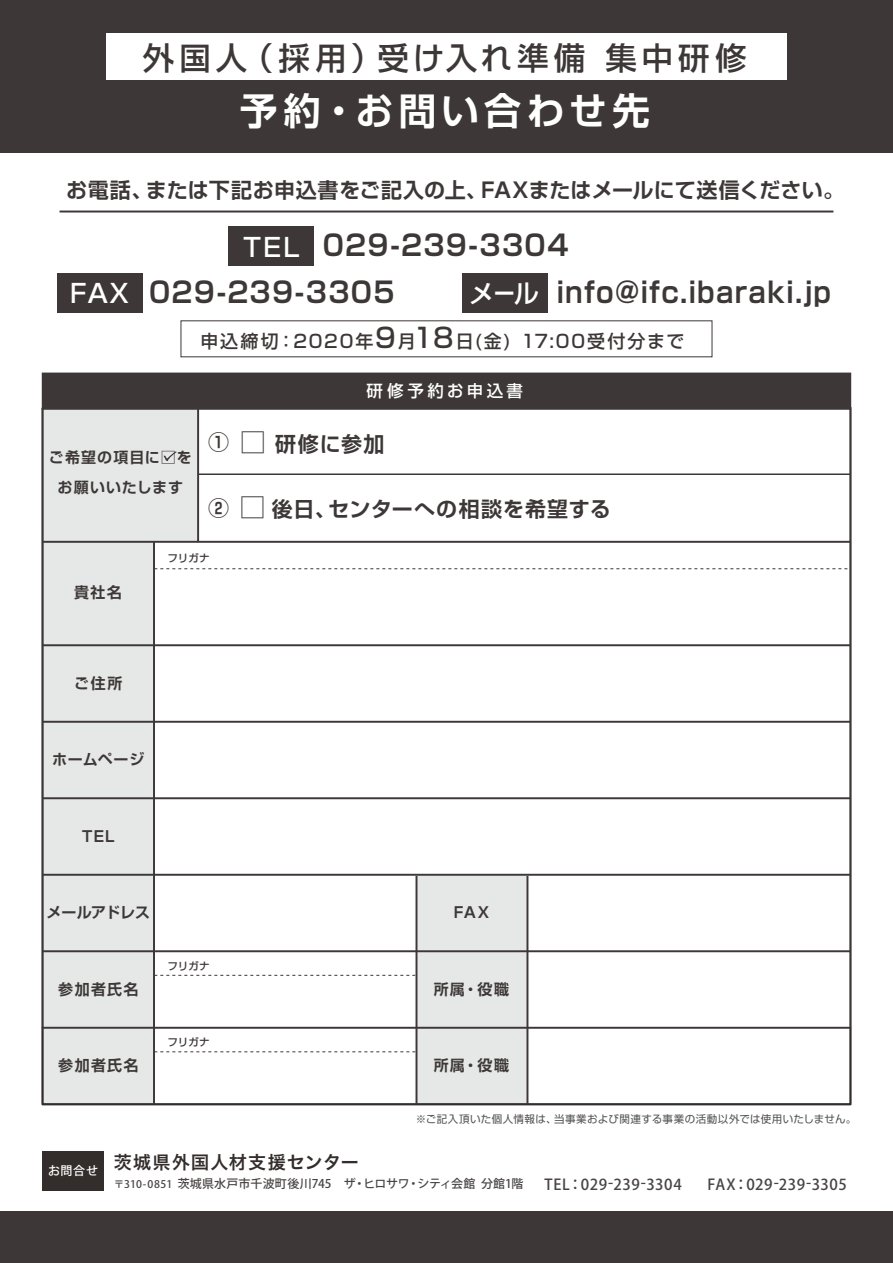
<style>
.page{position:relative;width:893px;height:1263px;background:#fff}
.page>*{position:absolute;margin:0;border:0;box-sizing:border-box;transform-origin:0 0}
.t1{font:700 37.5px "Shin Go Pr 6 N De";letter-spacing:.15em;color:#fff}
.t2{font:500 31.5px "Shin Go Pr 6 N";letter-spacing:.16em;color:#3d3837}
.t3{font:700 28.5px "Shin Go Pr 6 N De";letter-spacing:.045em;color:#3d3837}
.t4{font:500 25.5px "Shin Go Pr 6 N";letter-spacing:.05em;color:#fff}
.t5{font:700 21px "Shin Go Pr 6 N De";letter-spacing:.025em;color:#3d3837}
.t6{font:700 21px "Shin Go Pr 6 N De";letter-spacing:.045em;color:#3d3837}
.t7{font:500 18px "Shin Go Pr 6 N";letter-spacing:.105em;color:#3d3837}
.t8{font:18px "Hira Kaku Pro N W6";letter-spacing:.065em;color:#332d2b}
.t9{font:500 16.5px "Shin Go Pr 6 N";letter-spacing:.205em;color:#fff}
.t10{font:700 15px/29.7px "Shin Go Pr 6 N De";letter-spacing:.07em;color:#3d3837;text-align:center}
.t11{font:500 15px "Koz Go Pr 6 N";letter-spacing:.04em;color:#494544}
.t12{font:700 15px "Shin Go Pr 6 N De";letter-spacing:-.005em;color:#3d3837}
.t13{font:500 12px "Koz Go Pr 6 N";color:#494544}
.t14{font:10.5px "Shin Go Pr 6 N";letter-spacing:.04em;color:#545252}
.t15{font:500 10.5px "Shin Go Pr 6 N";letter-spacing:-.005em;color:#3d3837}
.s1{font-size:27px}
.s2{font-size:25.5px}
.s3{font-size:10.5px}
</style>
<div class="page">
<div style="left:0;top:0;width:893px;height:153px;background:#3d3837"></div>
<div style="left:42px;top:373px;width:809px;height:36px;background:#3d3837"></div>
<div style="left:43px;top:951px;width:111px;height:77px;background:#e6e7e7"></div>
<div style="left:43px;top:875px;width:111px;height:76px;background:#e6e7e7"></div>
<div style="left:43px;top:798px;width:111px;height:77px;background:#e6e7e7"></div>
<div style="left:43px;top:722px;width:111px;height:76px;background:#e6e7e7"></div>
<div style="left:43px;top:645px;width:111px;height:77px;background:#e6e7e7"></div>
<div style="left:43px;top:542px;width:111px;height:103px;background:#e6e7e7"></div>
<hr style="left:41px;top:408px;width:3px;height:620px;background:#3d3837">
<svg style="left:41px;top:1025px;width:811px;height:81px"></svg>
<svg style="left:196px;top:406px;width:656px;height:624px"></svg>
<hr style="left:43px;top:1027px;width:807px;height:2px;background:#3d3837">
<hr style="left:43px;top:950px;width:807px;height:2px;background:#3d3837">
<hr style="left:43px;top:797px;width:807px;height:2px;background:#3d3837">
<hr style="left:43px;top:541px;width:807px;height:2px;background:#3d3837">
<hr style="left:43px;top:407px;width:807px;height:2px;background:#3d3837">
<hr style="left:526px;top:876px;width:2px;height:228px;background:#3d3837">
<hr style="left:415px;top:876px;width:2px;height:228px;background:#3d3837">
<hr style="left:153px;top:541px;width:2px;height:563px;background:#3d3837">
<hr style="left:197px;top:408px;width:2px;height:134px;background:#3d3837">
<hr style="left:43px;top:721px;width:807px;height:2px;background:#3d3837">
<hr style="left:43px;top:644px;width:807px;height:2px;background:#3d3837">
<hr style="left:43px;top:874px;width:807px;height:2px;background:#3d3837">
<div style="left:106px;top:33px;width:681px;height:47px;background:#fff"></div>
<svg style="left:155px;top:568px;width:695px;height:1px"></svg>
<hr style="left:60px;top:211px;width:773px;height:1px;background:#3d3837">
<div style="left:43px;top:1151px;width:61px;height:40px;background:#332d2b"></div>
<div style="left:0;top:1211px;width:893px;height:52px;background:#3d3837"></div>
<svg style="left:155px;top:975px;width:260px;height:1px"></svg>
<svg style="left:155px;top:1051px;width:260px;height:1px"></svg>
<div style="left:43px;top:409px;width:155px;height:132px;background:#e6e7e7"></div>
<hr style="left:199px;top:473px;width:651px;height:2px;background:#3d3837">
<div style="left:228px;top:226px;width:86px;height:40px;background:#3d3837"></div>
<div style="left:58px;top:273px;width:85px;height:39px;background:#3d3837"></div>
<div style="left:462px;top:273px;width:86px;height:39px;background:#3d3837"></div>
<h2 class="t2" style="left:143px;top:32px;width:605px">外国人（採用）受け入れ準備 集中研修</h2>
<h1 class="t1" style="left:240px;top:80px;width:412px">予約・お問い合わせ先</h1>
<h3 class="t5" style="left:66px;top:173px;width:780px">お電話、または下記お申込書をご記入の上、FAXまたはメールにて送信ください。</h3>
<h3 class="t4" style="left:243px;top:226px;width:58px">TEL</h3>
<h3 class="t3" style="left:323px;top:222px;width:247px">029-239-3304</h3>
<h3 class="t3" style="left:149px;top:269px;width:247px">029-239-3305</h3>
<h3 class="t3" style="left:557px;top:269px;width:276px">info@ifc.ibaraki.jp</h3>
<h3 class="t4" style="left:70px;top:272px;width:60px">FAX</h3>
<h3 class="t4" style="left:469px;top:272px;width:71px">メール</h3>
<p class="t7" style="left:201px;top:326px;width:485px">申込締切：2020年<span class="s1">9</span>月<span class="s1">18</span>日(金) 17:00受付分まで</p>
<p class="t10" style="left:49px;top:442px;width:144px">ご希望の項目に□をお願いいたします</p>
<h3 class="t5" style="left:208px;top:425px;width:22px">①</h3>
<p class="t9" style="left:367px;top:377px;width:158px">研修予約お申込書</p>
<h3 class="t5" style="left:240px;top:427px;width:146px"><span class="s2">□</span> 研修に参加</h3>
<h3 class="t5" style="left:208px;top:491px;width:22px">②</h3>
<h3 class="t6" style="left:240px;top:492px;width:372px"><span class="s2">□</span> 後日、センターへの相談を希望する</h3>
<p class="t10" style="left:74px;top:577px;width:49px">貴社名</p>
<p class="t15" style="left:167px;top:549px;width:44px">フリガナ</p>
<p class="t10" style="left:74px;top:667px;width:50px">ご住所</p>
<p class="t10" style="left:52px;top:744px;width:94px">ホームページ</p>
<p class="t10" style="left:82px;top:820px;width:34px">TEL</p>
<p class="t12" style="left:47px;top:900px;width:105px">メールアドレス</p>
<p class="t10" style="left:58px;top:974px;width:82px">参加者氏名</p>
<p class="t10" style="left:58px;top:1050px;width:82px">参加者氏名</p>
<p class="t15" style="left:167px;top:957px;width:44px">フリガナ</p>
<p class="t15" style="left:167px;top:1033px;width:44px">フリガナ</p>
<p class="t10" style="left:454px;top:897px;width:37px">FAX</p>
<p class="t10" style="left:434px;top:974px;width:77px">所属・役職</p>
<p class="t10" style="left:434px;top:1050px;width:77px">所属・役職</p>
<p class="t14" style="left:416px;top:1110px;width:442px">※ご記入頂いた個人情報は、当事業および関連する事業の活動以外では使用いたしません。</p>
<p class="t8" style="left:48px;top:1146px;width:312px"><sub>お問合せ</sub> 茨城県外国人材支援センター</p>
<p class="t13" style="left:114px;top:1177px;width:411px"><span class="s3">〒310-0851</span> 茨城県水戸市千波町後川745　ザ・ヒロサワ・シティ会館 分館1階</p>
<p class="t11" style="left:544px;top:1176px;width:139px">TEL：029-239-3304</p>
<p class="t11" style="left:707px;top:1176px;width:141px">FAX：029-239-3305</p>
</div>
